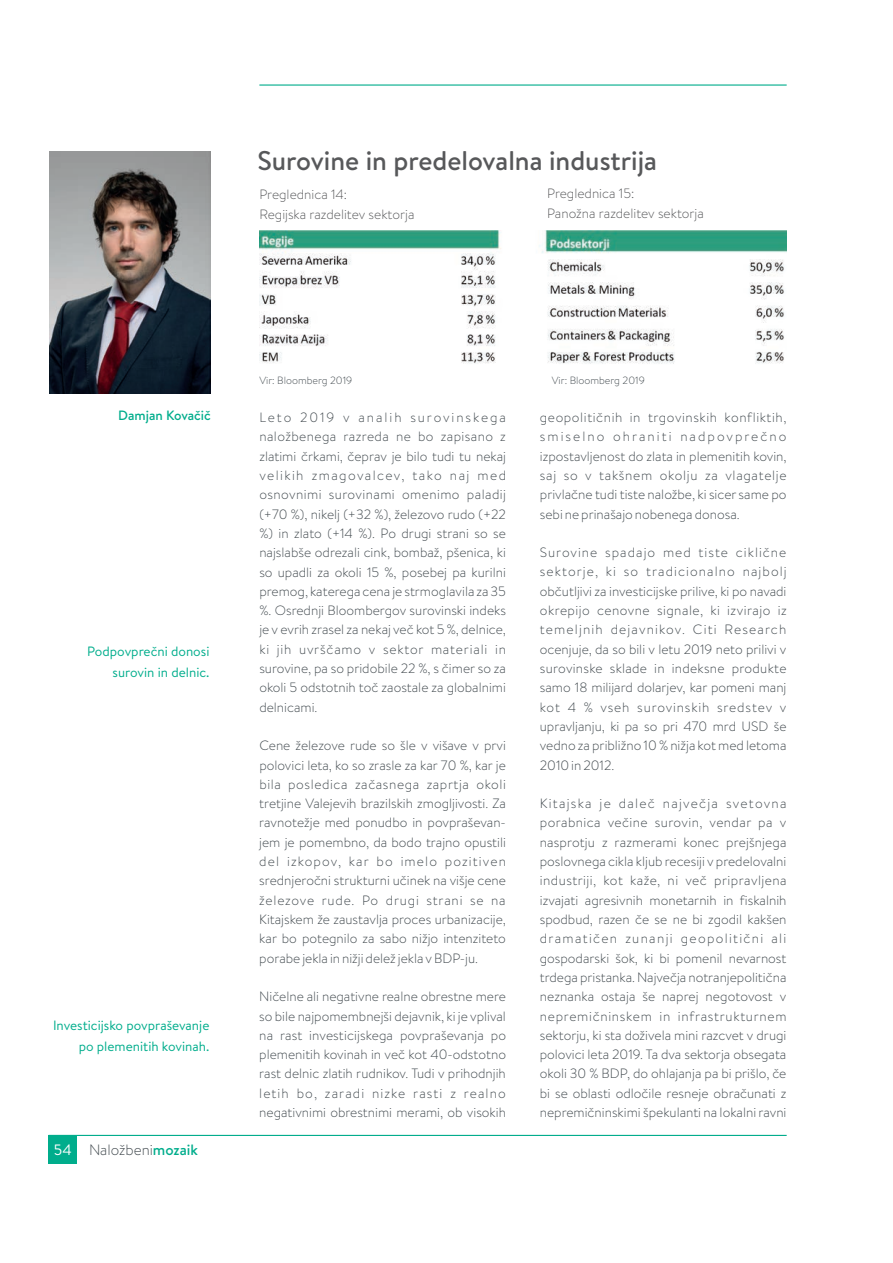
<style>
.page{position:relative;width:893px;height:1263px;background:#fff}
.page>*{position:absolute;margin:0;border:0;box-sizing:border-box;transform-origin:0 0}
.t1{font:500 27px "Brandon Text";color:#57585a}
.t2{font:300 15px "Brandon Text";color:#41494e}
.t3{font:300 13.5px/19.4px "Brandon Text";color:#41494e;text-align:justify}
.t4{font:13.5px/20.7px "Brandon Text";color:#00ad8c;text-align:right}
.t5{font:300 13.5px/19.4px "Brandon Text";color:#57585a}
.t6{font:500 13.5px "Brandon Text";color:#00ad8c}
.t7{font:300 10.5px "Brandon Text";color:#41494e}
.s1{font-weight:400;color:#fff}
.s2{font-weight:500;color:#00ad8c}
</style>
<div class="page">
<hr style="left:259px;top:84px;width:528px;height:2px;background:#00ad8c">
<div style="left:49px;top:1135px;width:28px;height:28px;background:#00ad8c"></div>
<hr style="left:49px;top:1135px;width:738px;height:1px;background:#00ad8c">
<img style="left:259px;top:231px;width:528px;height:133px">
<img style="left:49px;top:152px;width:161px;height:242px">
<h1 class="t1" style="left:258px;top:151px;width:401px">Surovine in predelovalna industrija</h1>
<p class="t5" style="left:259px;top:187px;width:157px">Preglednica 14:<br>Regijska razdelitev sektorja</p>
<p class="t5" style="left:547px;top:186px;width:158px">Preglednica 15:<br>Panožna razdelitev sektorja</p>
<p class="t6" style="left:118px;top:411px;width:94px">Damjan Kovačič</p>
<p class="t4" style="left:87px;top:643px;width:124px">Podpovprečni donosi surovin in delnic.</p>
<p class="t4" style="left:53px;top:1017px;width:158px">Investicijsko povpraševanje po plemenitih kovinah.</p>
<p class="t2" style="left:54px;top:1144px;width:146px"><span class="s1">54</span> Naložbeni<span class="s2">mozaik</span></p>
<p class="t7" style="left:259px;top:377px;width:94px">Vir: Bloomberg 2019</p>
<p class="t7" style="left:552px;top:377px;width:94px">Vir: Bloomberg 2019</p>
<p class="t3" style="left:259px;top:410px;width:248px">Leto 2019 v analih surovinskega naložbenega razreda ne bo zapisano z zlatimi črkami, čeprav je bilo tudi tu nekaj velikih zmagovalcev, tako naj med osnovnimi surovinami omenimo paladij (+70 %), nikelj (+32 %), železovo rudo (+22 %) in zlato (+14 %). Po drugi strani so se najslabše odrezali cink, bombaž, pšenica, ki so upadli za okoli 15 %, posebej pa kurilni premog, katerega cena je strmoglavila za 35 %. Osrednji Bloombergov surovinski indeks je v evrih zrasel za nekaj več kot 5 %, delnice, ki jih uvrščamo v sektor materiali in surovine, pa so pridobile 22 %, s čimer so za okoli 5 odstotnih toč zaostale za globalnimi delnicami.</p>
<p class="t3" style="left:259px;top:738px;width:248px">Cene železove rude so šle v višave v prvi polovici leta, ko so zrasle za kar 70 %, kar je bila posledica začasnega zaprtja okoli tretjine Valejevih brazilskih zmogljivosti. Za ravnotežje med ponudbo in povpraševan&shy;jem je pomembno, da bodo trajno opustili del izkopov, kar bo imelo pozitiven srednjeročni strukturni učinek na višje cene železove rude. Po drugi strani se na Kitajskem že zaustavlja proces urbanizacije, kar bo potegnilo za sabo nižjo intenziteto porabe jekla in nižji delež jekla v BDP-ju.</p>
<p class="t3" style="left:259px;top:989px;width:248px">Ničelne ali negativne realne obrestne mere so bile najpomembnejši dejavnik, ki je vplival na rast investicijskega povpraševanja po plemenitih kovinah in več kot 40-odstotno rast delnic zlatih rudnikov. Tudi v prihodnjih letih bo, zaradi nizke rasti z realno negativnimi obrestnimi merami, ob visokih</p>
<p class="t3" style="left:540px;top:410px;width:248px">geopolitičnih in trgovinskih konfliktih, smiselno ohraniti nadpovprečno izpostavljenost do zlata in plemenitih kovin, saj so v takšnem okolju za vlagatelje privlačne tudi tiste naložbe, ki sicer same po sebi ne prinašajo nobenega donosa.</p>
<p class="t3" style="left:540px;top:545px;width:248px">Surovine spadajo med tiste ciklične sektorje, ki so tradicionalno najbolj občutljivi za investicijske prilive, ki po navadi okrepijo cenovne signale, ki izvirajo iz temeljnih dejavnikov. Citi Research ocenjuje, da so bili v letu 2019 neto prilivi v surovinske sklade in indeksne produkte samo 18 milijard dolarjev, kar pomeni manj kot 4 % vseh surovinskih sredstev v upravljanju, ki pa so pri 470 mrd USD še vedno za približno 10 % nižja kot med letoma 2010 in 2012.</p>
<p class="t3" style="left:540px;top:796px;width:248px">Kitajska je daleč največja svetovna porabnica večine surovin, vendar pa v nasprotju z razmerami konec prejšnjega poslovnega cikla kljub recesiji v predelovalni industriji, kot kaže, ni več pripravljena izvajati agresivnih monetarnih in fiskalnih spodbud, razen če se ne bi zgodil kakšen dramatičen zunanji geopolitični ali gospodarski šok, ki bi pomenil nevarnost trdega pristanka. Največja notranjepolitična neznanka ostaja še naprej negotovost v nepremičninskem in infrastrukturnem sektorju, ki sta doživela mini razcvet v drugi polovici leta 2019. Ta dva sektorja obsegata okoli 30 % BDP, do ohlajanja pa bi prišlo, če bi se oblasti odločile resneje obračunati z nepremičninskimi špekulanti na lokalni ravni</p>
</div>
